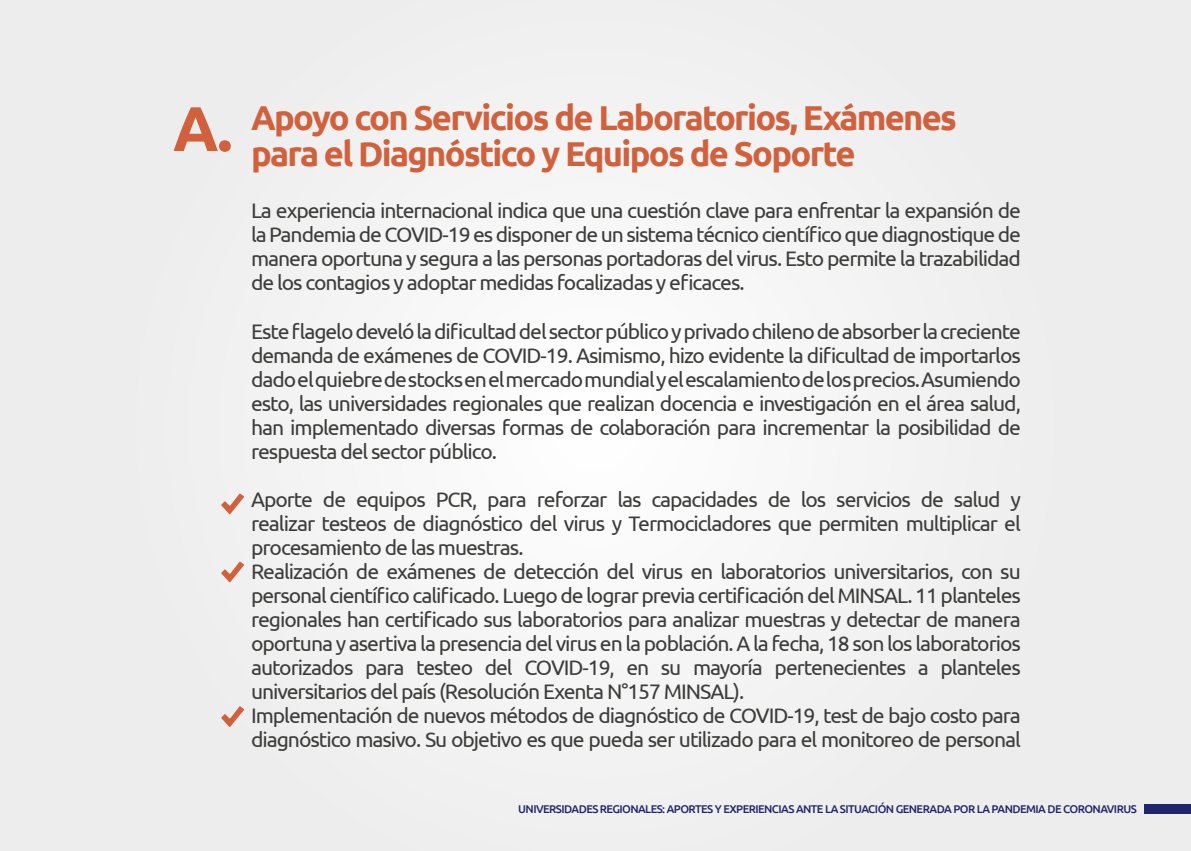
<style>
.page{position:relative;width:1191px;height:851px;background:#fff}
.page>*{position:absolute;margin:0;border:0;box-sizing:border-box;transform-origin:0 0}
.t1{font:700 34.5px/36px "Ubuntu";letter-spacing:-.05em;color:#d1613d}
.t2{font:21px/24px "Ubuntu";letter-spacing:-.05em;color:#3c3c3b;text-align:justify}
.t3{font:500 11.25px "Ubuntu";letter-spacing:-.05em;color:#1f266b}
</style>
<div class="page">
<div style="left:0;top:0;width:1191px;height:850px;background:#f0f0f0"></div>
<div style="left:1144px;top:804px;width:47px;height:9px;background:#1f266b"></div>
<svg style="left:221px;top:493px;width:23px;height:21px"></svg>
<svg style="left:221px;top:561px;width:23px;height:21px"></svg>
<svg style="left:221px;top:706px;width:23px;height:21px"></svg>
<h1 class="t1" style="left:173px;top:98px;width:785px;text-indent:78px">Apoyo con Servicios de Laboratorios, Exámenes<br><sup>A.</sup> para el Diagnóstico y Equipos de Soporte</h1>
<p class="t2" style="left:251px;top:198px;width:771px">La experiencia internacional indica que una cuestión clave para enfrentar la expansión de la Pandemia de COVID-19 es disponer de un sistema técnico científico que diagnostique de manera oportuna y segura a las personas portadoras del virus. Esto permite la trazabilidad de los contagios y adoptar medidas focalizadas y eficaces.</p>
<p class="t2" style="left:251px;top:318px;width:771px">Este flagelo develó la dificultad del sector público y privado chileno de absorber la creciente demanda de exámenes de COVID-19. Asimismo, hizo evidente la dificultad de importarlos dado el quiebre de stocks en el mercado mundial y el escalamiento de los precios. Asumiendo esto, las universidades regionales que realizan docencia e investigación en el área salud, han implementado diversas formas de colaboración para incrementar la posibilidad de respuesta del sector público.</p>
<p class="t2" style="left:251px;top:486px;width:771px;text-align:left">Aporte de equipos PCR, para reforzar las capacidades de los servicios de salud y realizar testeos de diagnóstico del virus y Termocicladores que permiten multiplicar el procesamiento de las muestras.<br>Realización de exámenes de detección del virus en laboratorios universitarios, con su personal científico calificado. Luego de lograr previa certificación del MINSAL. 11 planteles regionales han certificado sus laboratorios para analizar muestras y detectar de manera oportuna y asertiva la presencia del virus en la población. A la fecha, 18 son los laboratorios autorizados para testeo del COVID-19, en su mayoría pertenecientes a planteles universitarios del país (Resolución Exenta N°157 MINSAL).<br>Implementación de nuevos métodos de diagnóstico de COVID-19, test de bajo costo para diagnóstico masivo. Su objetivo es que pueda ser utilizado para el monitoreo de personal</p>
<p class="t3" style="left:518px;top:801px;width:620px">UNIVERSIDADES REGIONALES: APORTES Y EXPERIENCIAS ANTE LA SITUACIÓN GENERADA POR LA PANDEMIA DE CORONAVIRUS</p>
</div>
